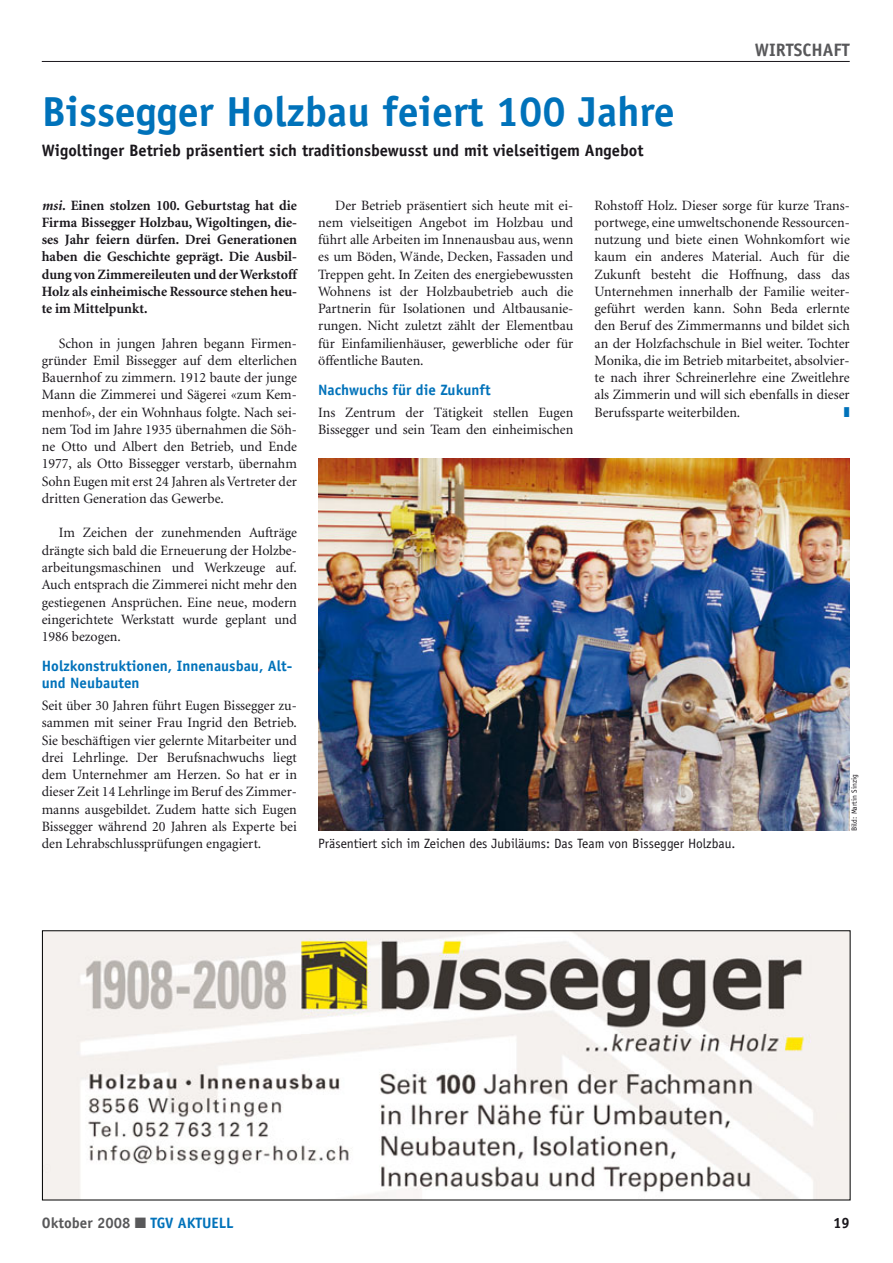
<style>
.page{position:relative;width:893px;height:1263px;background:#fff}
.page>*{position:absolute;margin:0;border:0;box-sizing:border-box;transform-origin:0 0}
.t1{font:700 42px "Officina Sans";color:#0072ba}
.t2{font:700 18px "Officina Sans";color:#58585a}
.t3{font:700 16.5px "Officina Sans";color:#1a171c}
.t4{font:700 15px/17.2px "Officina Sans";color:#0072ba}
.t5{font:700 15px "Officina Sans";color:#58585a}
.t6{font:700 15px "Officina Sans";color:#1a171c}
.t7{font:14.25px/17.2px "Minion";color:#1a171c;text-align:justify}
.t8{font:700 14.25px/17.2px "Minion";color:#1a171c;text-align:justify}
.t9{font:13.5px "Officina Sans";color:#1a171c}
.t10{font:7.5px "Officina Sans";color:#1a171c}
.s1{font-style:italic}
.s2{color:#0072ba}
</style>
<div class="page">
<hr style="left:42px;top:61px;width:808px;height:1px;background:#1a171c">
<img style="left:318px;top:458px;width:532px;height:373px">
<img style="left:44px;top:932px;width:804px;height:266px">
<p class="t2" style="left:755px;top:43px;width:96px">WIRTSCHAFT</p>
<h1 class="t1" style="left:42px;top:96px;width:634px">Bissegger Holzbau feiert 100 Jahre</h1>
<p class="t3" style="left:42px;top:144px;width:603px">Wigoltinger Betrieb präsentiert sich traditionsbewusst und mit vielseitigem Angebot</p>
<p class="t8" style="left:42px;top:198px;width:257px"><span class="s1">msi.</span> Einen stolzen 100. Geburtstag hat die Firma Bissegger Holzbau, Wigoltingen, die&shy;ses Jahr feiern dürfen. Drei Generationen haben die Geschichte geprägt. Die Ausbil&shy;dung von Zimmereileuten und der Werkstoff Holz als einheimische Ressource stehen heu&shy;te im Mittelpunkt.</p>
<p class="t7" style="left:42px;top:336px;width:257px;text-indent:17px">Schon in jungen Jahren begann Firmen&shy;gründer Emil Bissegger auf dem elterlichen Bauernhof zu zimmern. 1912 baute der junge Mann die Zimmerei und Sägerei «zum Kem&shy;menhof», der ein Wohnhaus folgte. Nach sei&shy;nem Tod im Jahre 1935 übernahmen die Söh&shy;ne Otto und Albert den Betrieb, und Ende 1977, als Otto Bissegger verstarb, übernahm Sohn Eugen mit erst 24 Jahren als Vertreter der dritten Generation das Gewerbe.</p>
<p class="t7" style="left:42px;top:525px;width:257px;text-indent:17px">Im Zeichen der zunehmenden Aufträge drängte sich bald die Erneuerung der Holzbe&shy;arbeitungsmaschinen und Werkzeuge auf.<br>Auch entsprach die Zimmerei nicht mehr den gestiegenen Ansprüchen. Eine neue, modern eingerichtete Werkstatt wurde geplant und 1986 bezogen.</p>
<p class="t4" style="left:42px;top:658px;width:252px">Holzkonstruktionen, Innenausbau, Alt&shy;und Neubauten</p>
<p class="t7" style="left:42px;top:698px;width:257px">Seit über 30 Jahren führt Eugen Bissegger zu&shy;sammen mit seiner Frau Ingrid den Betrieb.<br>Sie beschäftigen vier gelernte Mitarbeiter und drei Lehrlinge. Der Berufsnachwuchs liegt dem Unternehmer am Herzen. So hat er in dieser Zeit 14 Lehrlinge im Beruf des Zimmer&shy;manns ausgebildet. Zudem hatte sich Eugen Bissegger während 20 Jahren als Experte bei den Lehrabschlussprüfungen engagiert.</p>
<p class="t7" style="left:318px;top:198px;width:257px;text-indent:17px">Der Betrieb präsentiert sich heute mit ei&shy;nem vielseitigen Angebot im Holzbau und führt alle Arbeiten im Innenausbau aus, wenn es um Böden, Wände, Decken, Fassaden und Treppen geht. In Zeiten des energiebewussten Wohnens ist der Holzbaubetrieb auch die Partnerin für Isolationen und Altbausanie&shy;rungen. Nicht zuletzt zählt der Elementbau für Einfamilienhäuser, gewerbliche oder für öffentliche Bauten.</p>
<p class="t4" style="left:318px;top:382px;width:174px">Nachwuchs für die Zukunft</p>
<p class="t7" style="left:318px;top:405px;width:257px">Ins Zentrum der Tätigkeit stellen Eugen<br>Bissegger und sein Team den einheimischen</p>
<p class="t7" style="left:595px;top:198px;width:257px">Rohstoff Holz. Dieser sorge für kurze Trans&shy;portwege, eine umweltschonende Ressourcen&shy;nutzung und biete einen Wohnkomfort wie kaum ein anderes Material. Auch für die Zukunft besteht die Hoffnung, dass das Unternehmen innerhalb der Familie weiter&shy;geführt werden kann. Sohn Beda erlernte den Beruf des Zimmermanns und bildet sich an der Holzfachschule in Biel weiter. Tochter Monika, die im Betrieb mitarbeitet, absolvier&shy;te nach ihrer Schreinerlehre eine Zweitlehre als Zimmerin und will sich ebenfalls in dieser Berufssparte weiterbilden.</p>
<p class="t10" style="left:851px;top:831px;width:58px;rotate:-90deg">Bild: Martin Sinzig</p>
<p class="t9" style="left:318px;top:838px;width:419px">Präsentiert sich im Zeichen des Jubiläums: Das Team von Bissegger Holzbau.</p>
<p class="t5" style="left:42px;top:1217px;width:193px">Oktober 2008 ■ <span class="s2">TGV AKTUELL</span></p>
<p class="t6" style="left:833px;top:1217px;width:18px">19</p>
</div>
